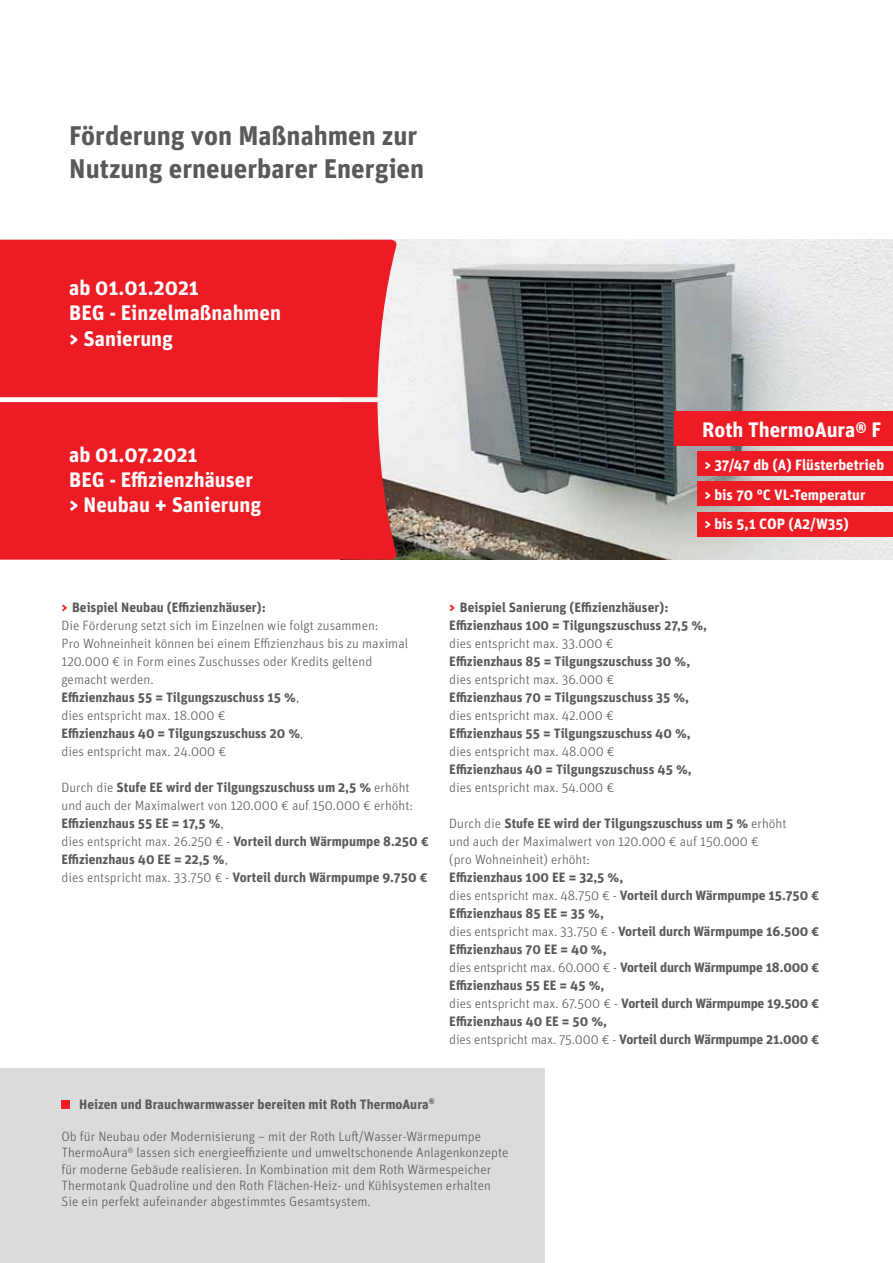
<style>
.page{position:relative;width:893px;height:1263px;background:#fff}
.page>*{position:absolute;margin:0;border:0;box-sizing:border-box;transform-origin:0 0}
.t1{font:700 27px/33px "Unit OT";color:#58595b}
.t2{font:700 21px/25.2px "Unit OT";color:#fff}
.t3{font:700 14.85px/29.8px "Unit OT";color:#fff}
.t4{font:700 13.5px/18px "Unit OT";color:#58595b}
.t5{font:300 13.5px/18px "Unit OT";color:#58595b}
.s1{font-weight:700;color:#ed1c24}
.s2{font-weight:700}
.s3{font-weight:300}
.s4{color:#ed1c24}
</style>
<div class="page">
<img style="left:340px;top:240px;width:553px;height:320px">
<div style="left:0;top:402px;width:398px;height:158px;background:#ed1c24"></div>
<div style="left:0;top:240px;width:398px;height:157px;background:#ed1c24"></div>
<div style="left:697px;top:512px;width:196px;height:25px;background:#ed1c24"></div>
<div style="left:697px;top:482px;width:196px;height:24px;background:#ed1c24"></div>
<div style="left:697px;top:452px;width:196px;height:24px;background:#ed1c24"></div>
<div style="left:674px;top:411px;width:219px;height:35px;background:#ed1c24"></div>
<div style="left:0;top:1068px;width:544px;height:195px;background:#d9dbdc"></div>
<div style="left:62px;top:1100px;width:8px;height:9px;background:#ed1c24"></div>
<h1 class="t1" style="left:69px;top:122px;width:356px">Förderung von Maßnahmen zur<br>Nutzung erneuerbarer Energien</h1>
<h2 class="t2" style="left:69px;top:278px;width:213px">ab 01.01.2021<br>BEG - Einzelmaßnahmen &gt; Sanierung</h2>
<h2 class="t2" style="left:702px;top:419px;width:181px">Roth ThermoAura® F</h2>
<h2 class="t2" style="left:69px;top:444px;width:194px">ab 01.07.2021<br>BEG - Effizienzhäuser &gt; Neubau + Sanierung</h2>
<p class="t3" style="left:704px;top:451px;width:181px">&gt; 37/47 db (A) Flüsterbetrieb &gt; bis 70 °C VL-Temperatur<br>&gt; bis 5,1 COP (A2/W35)</p>
<p class="t5" style="left:62px;top:600px;width:348px"><span class="s1">&gt;</span> <span class="s2">Beispiel Neubau (Effizienzhäuser):<br></span>Die Förderung setzt sich im Einzelnen wie folgt zusammen:<br>Pro Wohneinheit können bei einem Effizienzhaus bis zu maximal 120.000 € in Form eines Zuschusses oder Kredits geltend gemacht werden.<br><span class="s2">Effizienzhaus 55 = Tilgungszuschuss 15 %</span>,<br>dies entspricht max. 18.000 €<br><span class="s2">Effizienzhaus 40 = Tilgungszuschuss 20 %</span>,<br>dies entspricht max. 24.000 €</p>
<p class="t4" style="left:62px;top:780px;width:369px"><span class="s3">Durch die</span> Stufe EE wird der Tilgungszuschuss um 2,5 % <span class="s3">erhöht und auch der Maximalwert von 120.000 € auf 150.000 € erhöht:<br></span>Effizienzhaus 55 EE = 17,5 %<span class="s3">,<br>dies entspricht max. 26.250 € -</span> Vorteil durch Wärmpumpe 8.250 € Effizienzhaus 40 EE = 22,5 %<span class="s3">,<br>dies entspricht max. 33.750 € -</span> Vorteil durch Wärmpumpe 9.750 €</p>
<p class="t4" style="left:449px;top:600px;width:259px"><span class="s4">&gt;</span> Beispiel Sanierung (Effizienzhäuser):<br>Effizienzhaus 100 = Tilgungszuschuss 27,5 %,</p>
<p class="t5" style="left:449px;top:636px;width:166px">dies entspricht max. 33.000 €</p>
<p class="t4" style="left:449px;top:654px;width:242px">Effizienzhaus 85 = Tilgungszuschuss 30 %,</p>
<p class="t5" style="left:449px;top:672px;width:166px">dies entspricht max. 36.000 €</p>
<p class="t4" style="left:449px;top:690px;width:241px">Effizienzhaus 70 = Tilgungszuschuss 35 %,</p>
<p class="t5" style="left:449px;top:708px;width:166px">dies entspricht max. 42.000 €</p>
<p class="t4" style="left:449px;top:726px;width:243px">Effizienzhaus 55 = Tilgungszuschuss 40 %,</p>
<p class="t5" style="left:449px;top:744px;width:167px">dies entspricht max. 48.000 €</p>
<p class="t4" style="left:449px;top:762px;width:244px">Effizienzhaus 40 = Tilgungszuschuss 45 %,</p>
<p class="t5" style="left:449px;top:780px;width:166px">dies entspricht max. 54.000 €</p>
<p class="t5" style="left:449px;top:816px;width:339px">Durch die <span class="s2">Stufe EE wird der Tilgungszuschuss um 5 %</span> erhöht und auch der Maximalwert von 120.000 € auf 150.000 €<br>(pro Wohneinheit) erhöht:</p>
<p class="t4" style="left:449px;top:870px;width:371px">Effizienzhaus 100 EE = 32,5 %,<br><span class="s3">dies entspricht max. 48.750 € -</span> Vorteil durch Wärmpumpe 15.750 € Effizienzhaus 85 EE = 35 %,<br><span class="s3">dies entspricht max. 33.750 € -</span> Vorteil durch Wärmpumpe 16.500 € Effizienzhaus 70 EE = 40 %,<br><span class="s3">dies entspricht max. 60.000 € -</span> Vorteil durch Wärmpumpe 18.000 € Effizienzhaus 55 EE = 45 %,<br><span class="s3">dies entspricht max. 67.500 € -</span> Vorteil durch Wärmpumpe 19.500 € Effizienzhaus 40 EE = 50 %,<br><span class="s3">dies entspricht max. 75.000 € -</span> Vorteil durch Wärmpumpe 21.000 €</p>
<p class="t4" style="left:79px;top:1096px;width:357px">Heizen und Brauchwarmwasser bereiten mit Roth ThermoAura<sup>®</sup></p>
<p class="t5" style="left:62px;top:1130px;width:449px;line-height:16.2px">Ob für Neubau oder Modernisierung – mit der Roth Luft/Wasser-Wärmepumpe ThermoAura<sup>®</sup> lassen sich energieeffiziente und umweltschonende Anlagenkonzepte für moderne Gebäude realisieren. In Kombination mit dem Roth Wärmespeicher Thermotank Quadroline und den Roth Flächen-Heiz- und Kühlsystemen erhalten Sie ein perfekt aufeinander abgestimmtes Gesamtsystem.</p>
</div>
